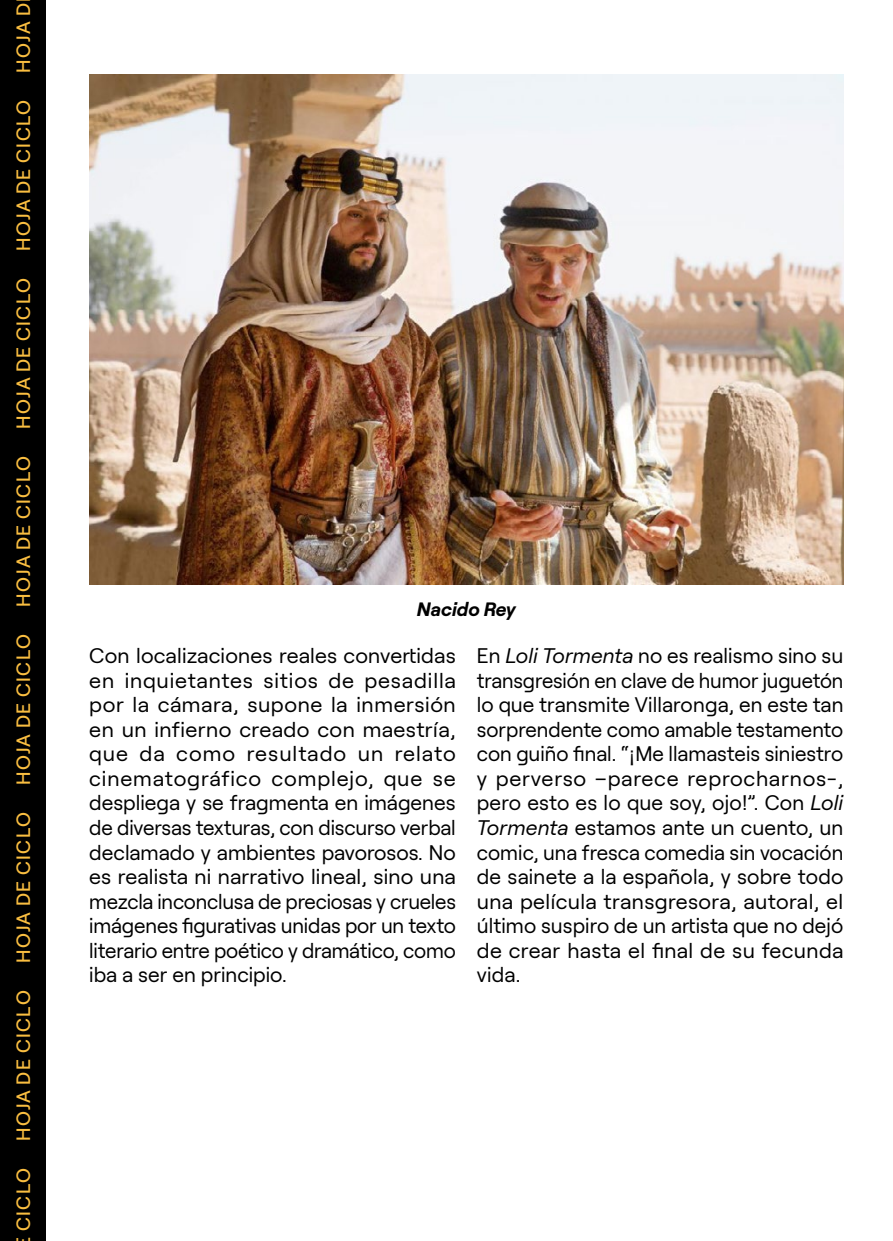
<style>
.page{position:relative;width:893px;height:1241px;background:#fff}
.page>*{position:absolute;margin:0;border:0;box-sizing:border-box;transform-origin:0 0}
.t1{font:21px/24.5px "Roobert";color:#000;text-align:justify}
.t2{font:500 19.25px "Roobert";letter-spacing:.08em;color:#fabe41}
.INDICE_nivel1_NUEVO{font:italic 700 19.25px "Roobert";color:#000}
.s1{font-style:italic}
</style>
<div class="page">
<div style="left:0;top:0;width:45px;height:1240px;background:#000"></div>
<img style="left:89px;top:74px;width:754px;height:510px">
<p class="t2" style="left:9px;top:73px;width:71px;rotate:-90deg">HOJA D</p>
<p class="t2" style="left:9px;top:250px;width:152px;rotate:-90deg">HOJA DE CICLO</p>
<p class="t2" style="left:9px;top:428px;width:152px;rotate:-90deg">HOJA DE CICLO</p>
<p class="t2" style="left:9px;top:606px;width:152px;rotate:-90deg">HOJA DE CICLO</p>
<p class="t2" style="left:9px;top:784px;width:152px;rotate:-90deg">HOJA DE CICLO</p>
<p class="t2" style="left:9px;top:962px;width:152px;rotate:-90deg">HOJA DE CICLO</p>
<p class="t2" style="left:9px;top:1140px;width:152px;rotate:-90deg">HOJA DE CICLO</p>
<p class="t2" style="left:9px;top:1231px;width:65px;rotate:-90deg">CICLO</p>
<p class="INDICE_nivel1_NUEVO" style="left:417px;top:594px;width:100px">Nacido Rey</p>
<p class="t1" style="left:89px;top:642px;width:368px">Con localizaciones reales convertidas en inquietantes sitios de pesadilla por la cámara, supone la inmersión en un infierno creado con maestría, que da como resultado un relato cinematográfico complejo, que se despliega y se fragmenta en imágenes de diversas texturas, con discurso verbal declamado y ambientes pavorosos. No es realista ni narrativo lineal, sino una mezcla inconclusa de preciosas y crueles imágenes figurativas unidas por un texto literario entre poético y dramático, como iba a ser en principio.</p>
<p class="t1" style="left:477px;top:642px;width:368px">En <span class="s1">Loli Tormenta</span> no es realismo sino su transgresión en clave de humor juguetón lo que transmite Villaronga, en este tan sorprendente como amable testamento con guiño final. “¡Me llamasteis siniestro y perverso –parece reprocharnos-, pero esto es lo que soy, ojo!”. Con <span class="s1">Loli Tormenta</span> estamos ante un cuento, un comic, una fresca comedia sin vocación de sainete a la española, y sobre todo una película transgresora, autoral, el último suspiro de un artista que no dejó de crear hasta el final de su fecunda vida.</p>
</div>
